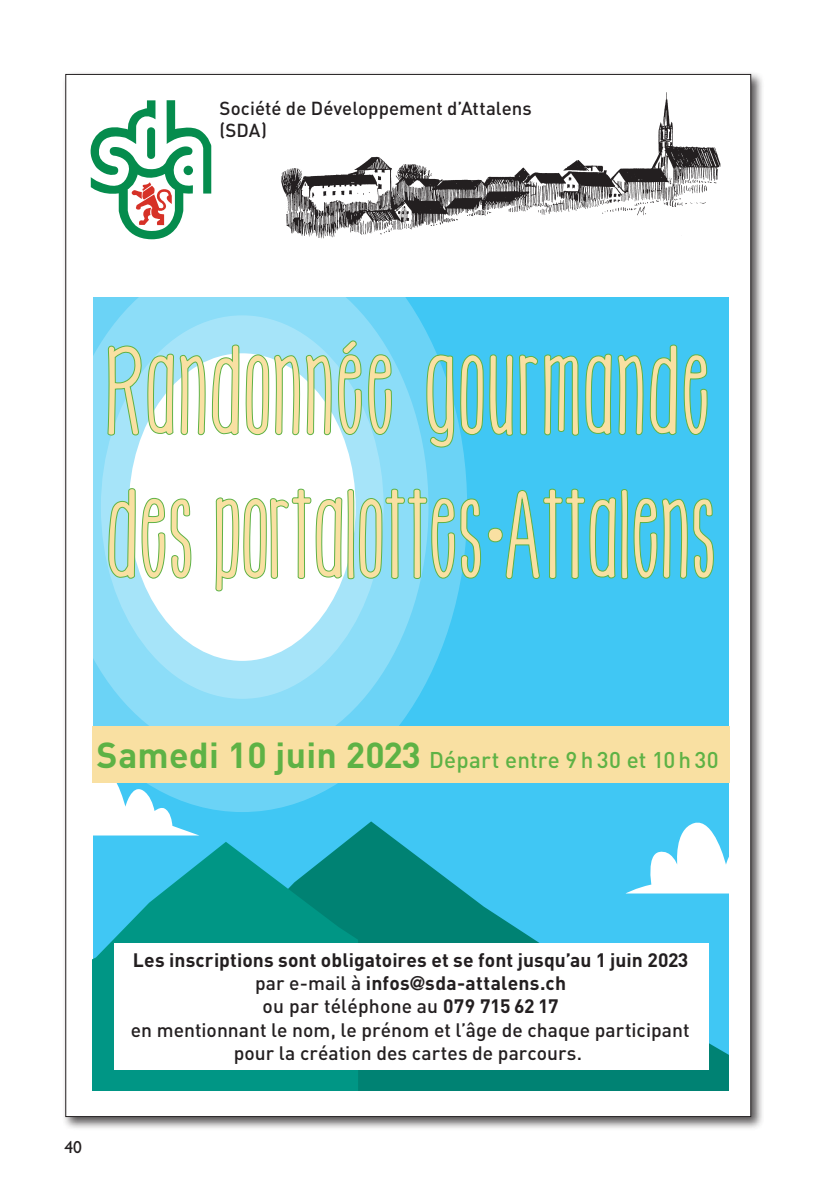
<style>
.page{position:relative;width:819px;height:1191px;background:#fff}
.page>*{position:absolute;margin:0;border:0;box-sizing:border-box;transform-origin:0 0}
.t1{font:119.7px/143.5px "KG How Many Times";color:#f9e0a2}
.t2{font:500 22.57px "DIN Pro";letter-spacing:.005em;color:#5eb245}
.t3{font:500 19.25px/23.3px "DIN Pro";color:#231f20;text-align:center}
.t4{font:500 18.55px/22.4px "DIN";letter-spacing:.005em;color:#231f20}
.t5{font:17.5px "Gill Sans Std";color:#231f20}
.s1{font-weight:700;font-size:35.7px}
.s2{font-weight:700}
.s3{font-family:"Helvetica Neue LT Std";font-weight:700}
</style>
<div class="page">
<div style="left:62px;top:71px;width:702px;height:1059px;background:#231f20;opacity:.75"></div>
<div style="left:66px;top:74px;width:684px;height:1042px;background:#fff"></div>
<svg style="left:91px;top:100px;width:120px;height:139px"></svg>
<img style="left:281px;top:92px;width:440px;height:147px">
<div style="left:93px;top:297px;width:635px;height:794px;background:#40c7f4"></div>
<svg style="left:199px;top:336px;width:231px;height:476px"></svg>
<svg style="left:93px;top:297px;width:335px;height:429px;background:#83daf7"></svg>
<div style="left:101px;top:315px;width:282px;height:384px;background:#a6e4f9;border-radius:50%"></div>
<div style="left:129px;top:353px;width:226px;height:308px;background:#fff;border-radius:50%"></div>
<svg style="left:93px;top:821px;width:635px;height:270px"></svg>
<svg style="left:93px;top:841px;width:265px;height:250px;fill:#009685"></svg>
<svg style="left:93px;top:783px;width:106px;height:52px"></svg>
<svg style="left:625px;top:821px;width:103px;height:72px"></svg>
<svg style="left:108px;top:345px;width:98px;height:126px"></svg>
<svg style="left:108px;top:488px;width:84px;height:91px"></svg>
<svg style="left:212px;top:340px;width:502px;height:386px"></svg>
<div style="left:92px;top:726px;width:637px;height:57px;background:#f9e0a2"></div>
<div style="left:115px;top:943px;width:594px;height:126px;background:#fff"></div>
<p class="t4" style="left:220px;top:96px;width:314px">Société de Développement d’Attalens (SDA)</p>
<p class="t1" style="left:105px;top:319px;width:612px">Randonnée gourmande des portalottes Attalens</p>
<p class="t1" style="left:485px;top:462px;width:21px">•</p>
<p class="t2" style="left:97px;top:741px;width:623px"><span class="s1">Samedi 10 juin 2023</span> Départ entre 9 h 30 et 10 h 30</p>
<p class="t5" style="left:64px;top:1137px;width:19px">40</p>
<p class="t3" style="left:131px;top:946px;width:560px"><span class="s2">Les inscriptions sont obligatoires et se font jusqu’au 1 juin 2023 </span>par e-mail à <span class="s2">infos</span><span class="s3">@</span><span class="s2">sda-attalens.ch<br></span>ou par téléphone au <span class="s2">079 715 62 17<br></span>en mentionnant le nom, le prénom et l’âge de chaque participant pour la création des cartes de parcours.</p>
</div>
